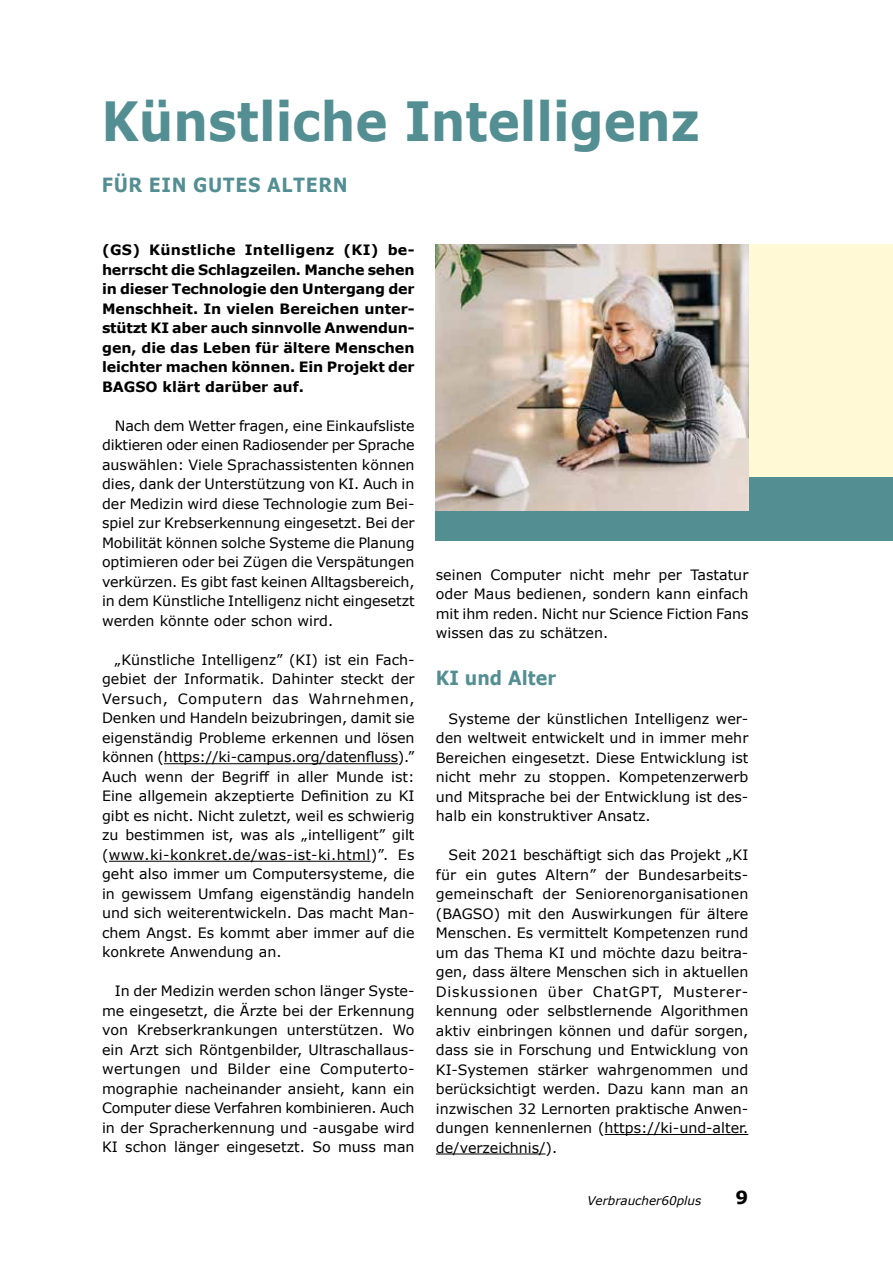
<style>
.page{position:relative;width:893px;height:1263px;background:#fff}
.page>*{position:absolute;margin:0;border:0;box-sizing:border-box;transform-origin:0 0}
.t1{font:700 54px "Verdana";color:#538e93;scale:.9 1}
.t2{font:700 19.5px "Verdana";letter-spacing:.035em;color:#538e93;scale:.9 1}
.t3{font:700 19.5px "Verdana";color:#538e93;scale:.9 1}
.t4{font:700 18px "Verdana";color:#000}
.t5{font:14.25px/19.5px "Verdana";color:#000;text-align:justify}
.t6{font:700 14.25px/19.5px "Verdana";letter-spacing:-.005em;color:#000;text-align:justify}
.t7{font:italic 12px "Verdana";color:#000}
</style>
<div class="page">
<hr style="left:164px;top:763px;width:234px;height:1px;background:#000">
<hr style="left:109px;top:861px;width:262px;height:1px;background:#000">
<hr style="left:605px;top:1134px;width:143px;height:1px;background:#000">
<hr style="left:436px;top:1153px;width:110px;height:1px;background:#000">
<div style="left:436px;top:244px;width:457px;height:266px;background:#fff9d5"></div>
<div style="left:436px;top:477px;width:457px;height:64px;background:#538e93"></div>
<img style="left:436px;top:244px;width:312px;height:266px">
<h1 class="t1" style="left:101px;top:83px;width:666px">Künstliche Intelligenz</h1>
<h2 class="t2" style="left:102px;top:171px;width:275px">FÜR EIN GUTES ALTERN</h2>
<p class="t6" style="left:102px;top:240px;width:314px">(GS) Künstliche Intelligenz (KI) be&shy;herrscht die Schlagzeilen. Manche sehen in dieser Technologie den Untergang der Menschheit. In vielen Bereichen unter&shy;stützt KI aber auch sinnvolle Anwendun&shy;gen, die das Leben für ältere Menschen leichter machen können. Ein Projekt der BAGSO klärt darüber auf.</p>
<p class="t5" style="left:102px;top:416px;width:314px;text-indent:13px">Nach dem Wetter fragen, eine Einkaufsliste diktieren oder einen Radiosender per Sprache auswählen: Viele Sprachassistenten können dies, dank der Unterstützung von KI. Auch in der Medizin wird diese Technologie zum Bei&shy;spiel zur Krebserkennung eingesetzt. Bei der Mobilität können solche Systeme die Planung optimieren oder bei Zügen die Verspätungen verkürzen. Es gibt fast keinen Alltagsbereich, in dem Künstliche Intelligenz nicht eingesetzt werden könnte oder schon wird.</p>
<p class="t5" style="left:102px;top:650px;width:314px;text-indent:13px">„Künstliche Intelligenz” (KI) ist ein Fach&shy;gebiet der Informatik. Dahinter steckt der Versuch, Computern das Wahrnehmen, Denken und Handeln beizubringen, damit sie eigenständig Probleme erkennen und lösen können (https://ki-campus.org/datenfluss).” Auch wenn der Begriff in aller Munde ist:<br>Eine allgemein akzeptierte Definition zu KI gibt es nicht. Nicht zuletzt, weil es schwierig zu bestimmen ist, was als „intelligent” gilt (www.ki-konkret.de/was-ist-ki.html)”. Es geht also immer um Computersysteme, die in gewissem Umfang eigenständig handeln und sich weiterentwickeln. Das macht Man&shy;chem Angst. Es kommt aber immer auf die konkrete Anwendung an.</p>
<p class="t5" style="left:102px;top:981px;width:314px;text-indent:13px">In der Medizin werden schon länger Syste&shy;me eingesetzt, die Ärzte bei der Erkennung von Krebserkrankungen unterstützen. Wo ein Arzt sich Röntgenbilder, Ultraschallaus&shy;wertungen und Bilder eine Computerto&shy;mographie nacheinander ansieht, kann ein Computer diese Verfahren kombinieren. Auch in der Spracherkennung und -ausgabe wird KI schon länger eingesetzt. So muss man</p>
<p class="t5" style="left:436px;top:565px;width:314px">seinen Computer nicht mehr per Tastatur oder Maus bedienen, sondern kann einfach mit ihm reden. Nicht nur Science Fiction Fans wissen das zu schätzen.</p>
<h2 class="t3" style="left:436px;top:664px;width:135px">KI und Alter</h2>
<p class="t5" style="left:436px;top:709px;width:314px;text-indent:13px">Systeme der künstlichen Intelligenz wer&shy;den weltweit entwickelt und in immer mehr Bereichen eingesetzt. Diese Entwicklung ist nicht mehr zu stoppen. Kompetenzerwerb und Mitsprache bei der Entwicklung ist des&shy;halb ein konstruktiver Ansatz.</p>
<p class="t5" style="left:436px;top:845px;width:314px;text-indent:13px">Seit 2021 beschäftigt sich das Projekt „KI für ein gutes Altern” der Bundesarbeits&shy;gemeinschaft der Seniorenorganisationen (BAGSO) mit den Auswirkungen für ältere Menschen. Es vermittelt Kompetenzen rund um das Thema KI und möchte dazu beitra&shy;gen, dass ältere Menschen sich in aktuellen Diskussionen über ChatGPT, Musterer&shy;kennung oder selbstlernende Algorithmen aktiv einbringen können und dafür sorgen, dass sie in Forschung und Entwicklung von KI-Systemen stärker wahrgenommen und berücksichtigt werden. Dazu kann man an inzwischen 32 Lernorten praktische Anwen&shy;dungen kennenlernen (https://ki-und-alter. de/verzeichnis/).</p>
<p class="t7" style="left:587px;top:1192px;width:115px">Verbraucher60plus</p>
<p class="t4" style="left:736px;top:1185px;width:14px">9</p>
</div>
